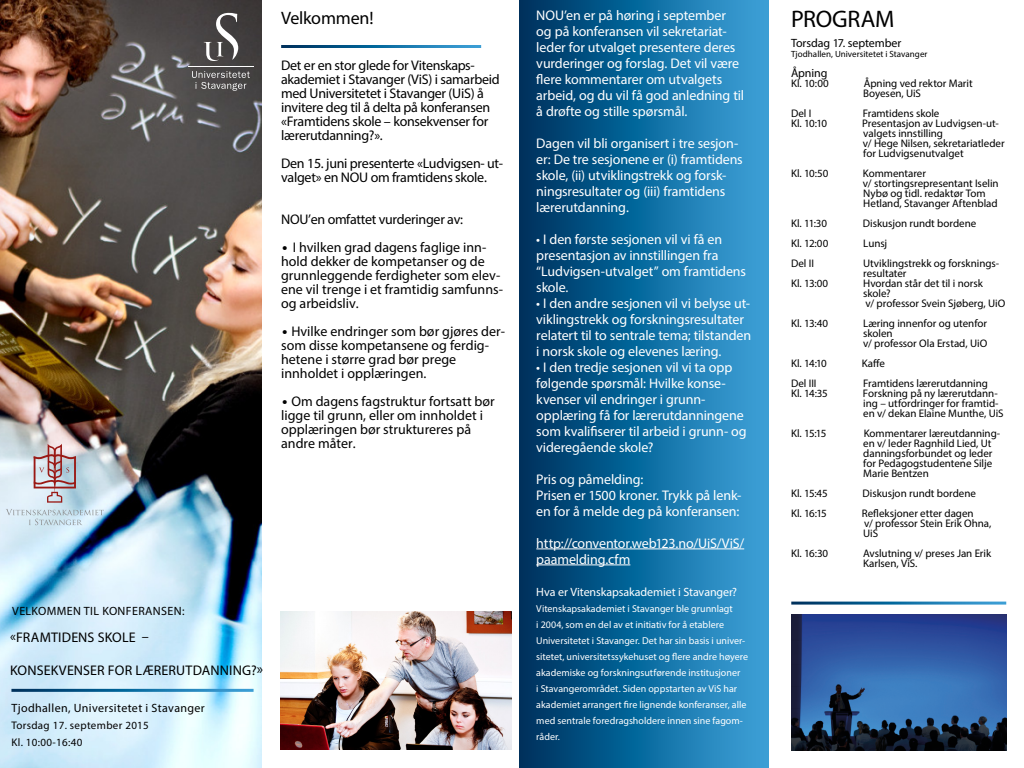
<style>
.page{position:relative;width:1024px;height:768px;background:#fff}
.page>*{position:absolute;margin:0;border:0;box-sizing:border-box;transform-origin:0 0}
.t1{font:24px "Myriad Pro";letter-spacing:-.005em;color:#000}
.t2{font:18px "Myriad Pro";letter-spacing:-.01em;color:#000}
.t3{font:14px/16px "Myriad Pro";letter-spacing:-.005em;color:#fff}
.t4{font:14px/14px "Myriad Pro";color:#000}
.t5{font:14px/14px "Myriad Pro";letter-spacing:-.02em;color:#000}
.t6{font:12px "Myriad Pro";letter-spacing:.03em;color:#000}
.t7{font:12px "Myriad Pro";letter-spacing:-.005em;color:#fff}
.t8{font:12px "Myriad Pro";letter-spacing:-.005em;color:#000}
.t9{font:11px/10px "Myriad Pro";letter-spacing:-.005em;color:#000}
.t10{font:11px/17px "Myriad Pro";letter-spacing:.03em;color:#000}
.t11{font:10px/16px "Myriad Pro";color:#fff}
.t12{font:9px "Myriad Pro";letter-spacing:.005em;color:#000}
.s1{font-family:"Trebuchet MS"}
.s2{font-size:15px}
</style>
<div class="page">
<img style="left:0;top:0;width:262px;height:768px">
<hr style="left:11px;top:689px;width:243px;height:3px;background:#fff">
<svg style="left:192px;top:71px;width:58px;height:20px"></svg>
<hr style="left:188px;top:66px;width:66px;height:1px;background:#fff">
<svg style="left:204px;top:13px;width:34px;height:48px"></svg>
<svg style="left:34px;top:444px;width:42px;height:59px;background:#c0acb1"></svg>
<svg style="left:6px;top:509px;width:98px;height:16px;background:#c6dbe6"></svg>
<img style="left:791px;top:615px;width:215px;height:135px">
<img style="left:281px;top:612px;width:231px;height:137px">
<svg style="left:519px;top:0;width:250px;height:768px;background:#136a9d"></svg>
<hr style="left:536px;top:549px;width:208px;height:1px;background:#fff">
<hr style="left:536px;top:565px;width:94px;height:1px;background:#fff">
<p class="t2" style="left:281px;top:6px;width:94px">Velkommen!</p>
<p class="t5" style="left:281px;top:58px;width:220px">Det er en stor glede for Vitenskaps&shy;akademiet i Stavanger (ViS) i samarbeid med Universitetet i Stavanger (UiS) å invitere deg til å delta på konferansen «Framtidens skole – konsekvenser for lærerutdanning?».</p>
<p class="t5" style="left:281px;top:156px;width:224px">Den 15. juni presenterte «Ludvigsen- ut&shy;valget» en NOU om framtidens skole.</p>
<p class="t5" style="left:281px;top:212px;width:183px">NOU’en omfattet vurderinger av:</p>
<p class="t4" style="left:281px;top:240px;width:223px"><span class="s1">•</span> I hvilken grad dagens faglige inn&shy;hold dekker de kompetanser og de grunnleggende ferdigheter som elev&shy;ene vil trenge i et framtidig samfunns&shy;og arbeidsliv.</p>
<p class="t4" style="left:281px;top:324px;width:225px"><span class="s1">•</span> Hvilke endringer som bør gjøres der&shy;som disse kompetansene og ferdig&shy;hetene i større grad bør prege innholdet i opplæringen.</p>
<p class="t4" style="left:281px;top:394px;width:215px"><span class="s1">•</span> Om dagens fagstruktur fortsatt bør ligge til grunn, eller om innholdet i opplæringen bør struktureres på andre måter.</p>
<p class="t6" style="left:12px;top:604px;width:174px">VELKOMMEN TIL KONFERANSEN:</p>
<p class="t4" style="left:10px;top:630px;width:140px">«FRAMTIDENS SKOLE –</p>
<p class="t4" style="left:10px;top:663px;width:254px">KONSEKVENSER FOR LÆRERUTDANNING?<span class="s2">»</span></p>
<p class="t6" style="left:11px;top:700px;width:195px">Tjodhallen, Universitetet i Stavanger</p>
<p class="t10" style="left:11px;top:716px;width:139px">Torsdag 17. september 2015<br>Kl. 10:00-16:40</p>
<p class="t3" style="left:536px;top:7px;width:209px">NOU’en er på høring i september og på konferansen vil sekretariat&shy;leder for utvalget presentere deres vurderinger og forslag. Det vil være flere kommentarer om utvalgets arbeid, og du vil få god anledning til å drøfte og stille spørsmål.</p>
<p class="t3" style="left:536px;top:135px;width:208px">Dagen vil bli organisert i tre sesjon&shy;er: De tre sesjonene er (i) framtidens skole, (ii) utviklingstrekk og forsk&shy;ningsresultater og (iii) framtidens lærerutdanning.</p>
<p class="t3" style="left:536px;top:231px;width:211px">• I den første sesjonen vil vi få en presentasjon av innstillingen fra “Ludvigsen-utvalget” om framtidens skole.</p>
<p class="t3" style="left:536px;top:295px;width:216px">• I den andre sesjonen vil vi belyse ut&shy;viklingstrekk og forskningsresultater relatert til to sentrale tema; tilstanden i norsk skole og elevenes læring.</p>
<p class="t3" style="left:536px;top:359px;width:212px">• I den tredje sesjonen vil vi ta opp følgende spørsmål: Hvilke konse&shy;kvenser vil endringer i grunn&shy;opplæring få for lærerutdanningene som kvalifiserer til arbeid i grunn- og videregående skole?</p>
<p class="t3" style="left:536px;top:471px;width:207px">Pris og påmelding:<br>Prisen er 1500 kroner. Trykk på lenk&shy;en for å melde deg på konferansen:</p>
<p class="t3" style="left:536px;top:535px;width:209px">http://conventor.web123.no/UiS/ViS/ paamelding.cfm</p>
<p class="t7" style="left:536px;top:584px;width:202px">Hva er Vitenskapsakademiet i Stavanger?</p>
<p class="t11" style="left:536px;top:600px;width:213px">Vitenskapsakademiet i Stavanger ble grunnlagt<br>i 2004, som en del av et initiativ for å etablere Universitetet i Stavanger. Det har sin basis i univer&shy;sitetet, universitetssykehuset og flere andre høyere akademiske og forskningsutførende institusjoner<br>i Stavangerområdet. Siden oppstarten av ViS har akademiet arrangert fire lignende konferanser, alle med sentrale foredragsholdere innen sine fagom&shy;råder.</p>
<h1 class="t1" style="left:791px;top:4px;width:105px">PROGRAM</h1>
<p class="t8" style="left:791px;top:35px;width:112px">Torsdag 17. september</p>
<p class="t12" style="left:791px;top:48px;width:138px">Tjodhallen, Universitetet i Stavanger</p>
<p class="t6" style="left:791px;top:65px;width:38px">Åpning</p>
<p class="t9" style="left:791px;top:78px;width:39px">Kl. 10:00</p>
<p class="t9" style="left:863px;top:78px;width:111px">Åpning ved rektor Marit<br>Boyesen, UiS</p>
<p class="t9" style="left:791px;top:108px;width:22px">Del I</p>
<p class="t9" style="left:863px;top:108px;width:78px">Framtidens skole</p>
<p class="t9" style="left:791px;top:118px;width:38px">Kl. 10:10</p>
<p class="t9" style="left:862px;top:118px;width:144px">Presentasjon av Ludvigsen-ut&shy;valgets innstilling<br>v/ Hege Nilsen, sekretariatleder for Ludvigsenutvalget</p>
<p class="t9" style="left:791px;top:168px;width:39px">Kl. 10:50</p>
<p class="t9" style="left:863px;top:168px;width:137px">Kommentarer<br>v/ stortingsrepresentant Iselin<br>Nybø og tidl. redaktør Tom<br>Hetland, Stavanger Aftenblad</p>
<p class="t9" style="left:791px;top:218px;width:38px">Kl. 11:30</p>
<p class="t9" style="left:863px;top:218px;width:115px">Diskusjon rundt bordene</p>
<p class="t9" style="left:791px;top:238px;width:39px">Kl. 12:00</p>
<p class="t9" style="left:863px;top:238px;width:25px">Lunsj</p>
<p class="t9" style="left:791px;top:258px;width:25px">Del II</p>
<p class="t9" style="left:863px;top:258px;width:138px">Utviklingstrekk og forsknings&shy;resultater</p>
<p class="t9" style="left:791px;top:278px;width:39px">Kl. 13:00</p>
<p class="t9" style="left:863px;top:278px;width:144px">Hvordan står det til i norsk skole?<br>v/ professor Svein Sjøberg, UiO</p>
<p class="t9" style="left:791px;top:318px;width:39px">Kl. 13:40</p>
<p class="t9" style="left:863px;top:318px;width:126px">Læring innenfor og utenfor skolen<br>v/ professor Ola Erstad, UiO</p>
<p class="t9" style="left:791px;top:358px;width:37px">Kl. 14:10</p>
<p class="t9" style="left:862px;top:358px;width:25px">Kaffe</p>
<p class="t9" style="left:791px;top:378px;width:27px">Del III</p>
<p class="t9" style="left:863px;top:378px;width:126px">Framtidens lærerutdanning</p>
<p class="t9" style="left:791px;top:388px;width:38px">Kl. 14:35</p>
<p class="t9" style="left:863px;top:388px;width:142px">Forskning på ny lærerutdann&shy;ing – utfordringer for framtid&shy;en v/ dekan Elaine Munthe, UiS</p>
<p class="t9" style="left:791px;top:428px;width:37px">Kl. 15:15</p>
<p class="t9" style="left:863px;top:428px;width:139px">Kommentarer læreutdanning&shy;en v/ leder Ragnhild Lied, Ut danningsforbundet og leder for Pedagogstudentene Silje<br>Marie Bentzen</p>
<p class="t9" style="left:791px;top:488px;width:38px">Kl. 15:45</p>
<p class="t9" style="left:863px;top:488px;width:115px">Diskusjon rundt bordene</p>
<p class="t9" style="left:791px;top:508px;width:37px">Kl. 16:15</p>
<p class="t9" style="left:862px;top:508px;width:131px">Refleksjoner etter dagen<br>v/ professor Stein Erik Ohna,<br>UiS</p>
<p class="t9" style="left:791px;top:548px;width:39px">Kl. 16:30</p>
<p class="t9" style="left:863px;top:548px;width:129px">Avslutning v/ preses Jan Erik<br>Karlsen, ViS.</p>
</div>
